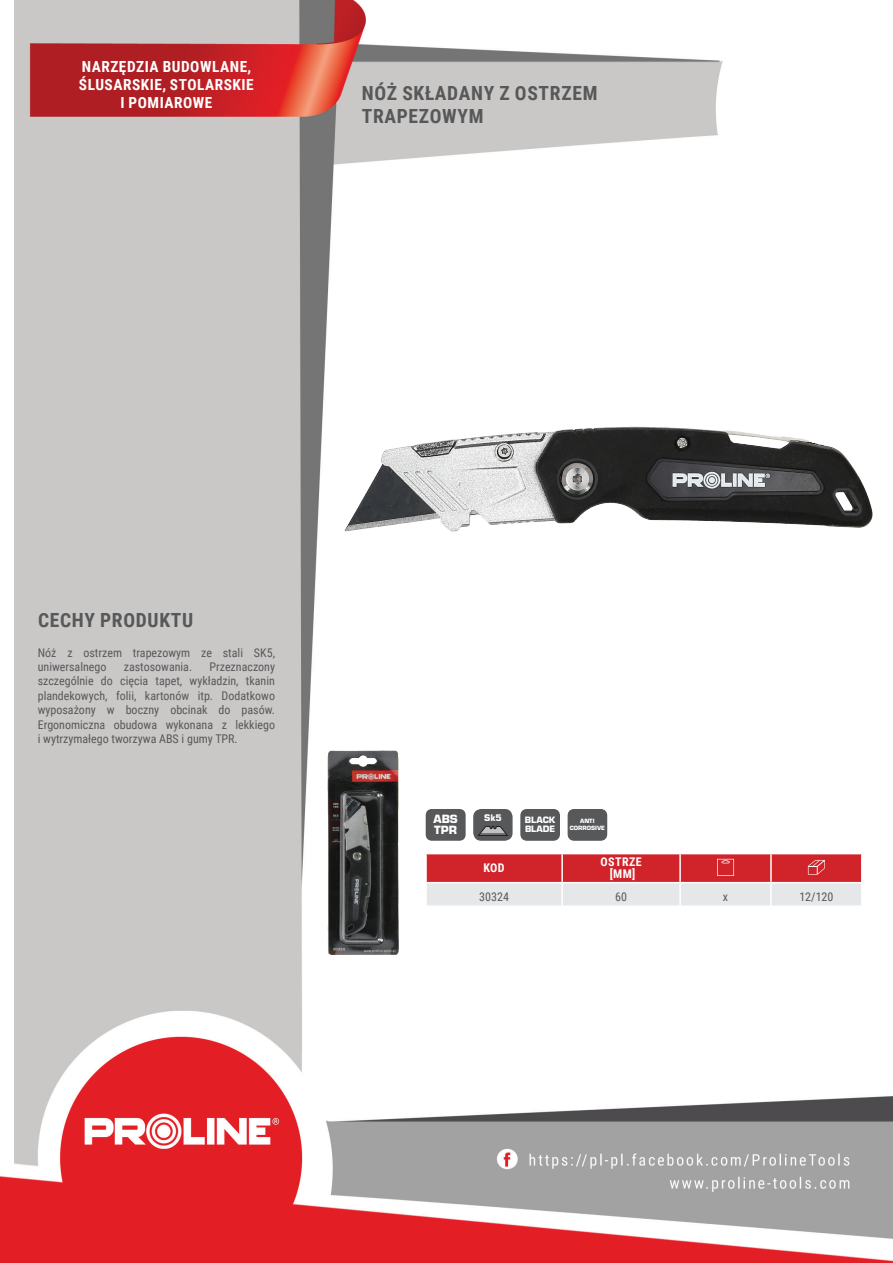
<style>
.page{position:relative;width:893px;height:1263px;background:#fff}
.page>*{position:absolute;margin:0;border:0;box-sizing:border-box;transform-origin:0 0}
.t1{font:700 19.5px/23.4px "Roboto Condensed";letter-spacing:.035em;color:#57585a}
.t2{font:700 15.3px/18.3px "Roboto Condensed";letter-spacing:.035em;color:#fff;text-align:center}
.t3{font:900 12.45px/11.1px "Eurostile TOT";color:#fff}
.t4{font:12px/14.4px "Roboto Condensed";color:#57585a}
.t5{font:700 12px/12px "Roboto Condensed";letter-spacing:.035em;color:#fff;text-align:center}
.t6{font:900 9.6px/9.6px "Eurostile TOT";color:#fff}
.t7{font:700 9px "Square 721 BT";color:#fff}
.t8{font:900 6.45px/6.4px "Eurostile TOT";color:#fff;text-align:center}
</style>
<div class="page">
<img style="left:0;top:0;width:893px;height:1263px">
<img style="left:345px;top:426px;width:527px;height:105px">
<hr style="left:425px;top:854px;width:2px;height:28px;background:#fff">
<hr style="left:425px;top:883px;width:2px;height:22px;background:#fff">
<hr style="left:425px;top:853px;width:137px;height:1px;background:#fff">
<hr style="left:425px;top:882px;width:137px;height:1px;background:#fff">
<hr style="left:425px;top:905px;width:137px;height:2px;background:#fff">
<hr style="left:562px;top:905px;width:118px;height:2px;background:#fff">
<hr style="left:680px;top:905px;width:91px;height:2px;background:#fff">
<hr style="left:771px;top:905px;width:91px;height:2px;background:#fff">
<svg style="left:426px;top:853px;width:436px;height:53px;background:#dd858a"></svg>
<div style="left:426px;top:809px;width:40px;height:32px;background:#57585a;border-radius:6px"></div>
<div style="left:474px;top:810px;width:38px;height:30px;background:#57585a;border-radius:7px"></div>
<div style="left:473px;top:809px;width:40px;height:32px;border:1px solid #57585a;border-radius:7px"></div>
<svg style="left:478px;top:826px;width:30px;height:10px"></svg>
<div style="left:521px;top:809px;width:38px;height:31px;background:#57585a;border-radius:6px"></div>
<div style="left:520px;top:809px;width:40px;height:32px;border:1px solid #57585a;border-radius:6px"></div>
<div style="left:568px;top:809px;width:39px;height:31px;background:#57585a;border-radius:6px"></div>
<div style="left:568px;top:809px;width:39px;height:32px;border:1px solid #57585a;border-radius:6px"></div>
<img style="left:327px;top:751px;width:71px;height:204px">
<p class="t2" style="left:79px;top:56px;width:176px">NARZĘDZIA BUDOWLANE,<br>ŚLUSARSKIE, STOLARSKIE<br>I POMIAROWE</p>
<h1 class="t1" style="left:362px;top:80px;width:237px">NÓŻ SKŁADANY Z OSTRZEM<br>TRAPEZOWYM</h1>
<h1 class="t1" style="left:38px;top:608px;width:157px">CECHY PRODUKTU</h1>
<p class="t4" style="left:38px;top:645px;width:239px">Nóż z ostrzem trapezowym ze stali SK5, uniwersalnego</p>
<p class="t4" style="left:124px;top:659px;width:70px">zastosowania.</p>
<p class="t4" style="left:38px;top:659px;width:239px;text-align:justify;text-indent:172px">Przeznaczony szczególnie do cięcia tapet, wykładzin, tkanin plandekowych, folii, kartonów itp. Dodatkowo wyposażony w boczny obcinak do pasów.<br>Ergonomiczna obudowa wykonana z lekkiego i wytrzymałego tworzywa ABS i gumy TPR.</p>
<p class="t3" style="left:434px;top:813px;width:26px">ABS<br>TPR</p>
<p class="t7" style="left:484px;top:812px;width:19px">Sk5</p>
<p class="t6" style="left:525px;top:815px;width:32px">BLACK<br>BLADE</p>
<p class="t8" style="left:570px;top:818px;width:37px">ANTI<br>CORROSIVE</p>
<p class="t5" style="left:483px;top:862px;width:23px">KOD</p>
<p class="t5" style="left:600px;top:856px;width:43px">OSTRZE [MM]</p>
<p class="t4" style="left:479px;top:889px;width:31px">30324</p>
<p class="t4" style="left:615px;top:889px;width:13px">60</p>
<p class="t4" style="left:723px;top:889px;width:7px">x</p>
<p class="t4" style="left:799px;top:889px;width:36px">12/120</p>
</div>
